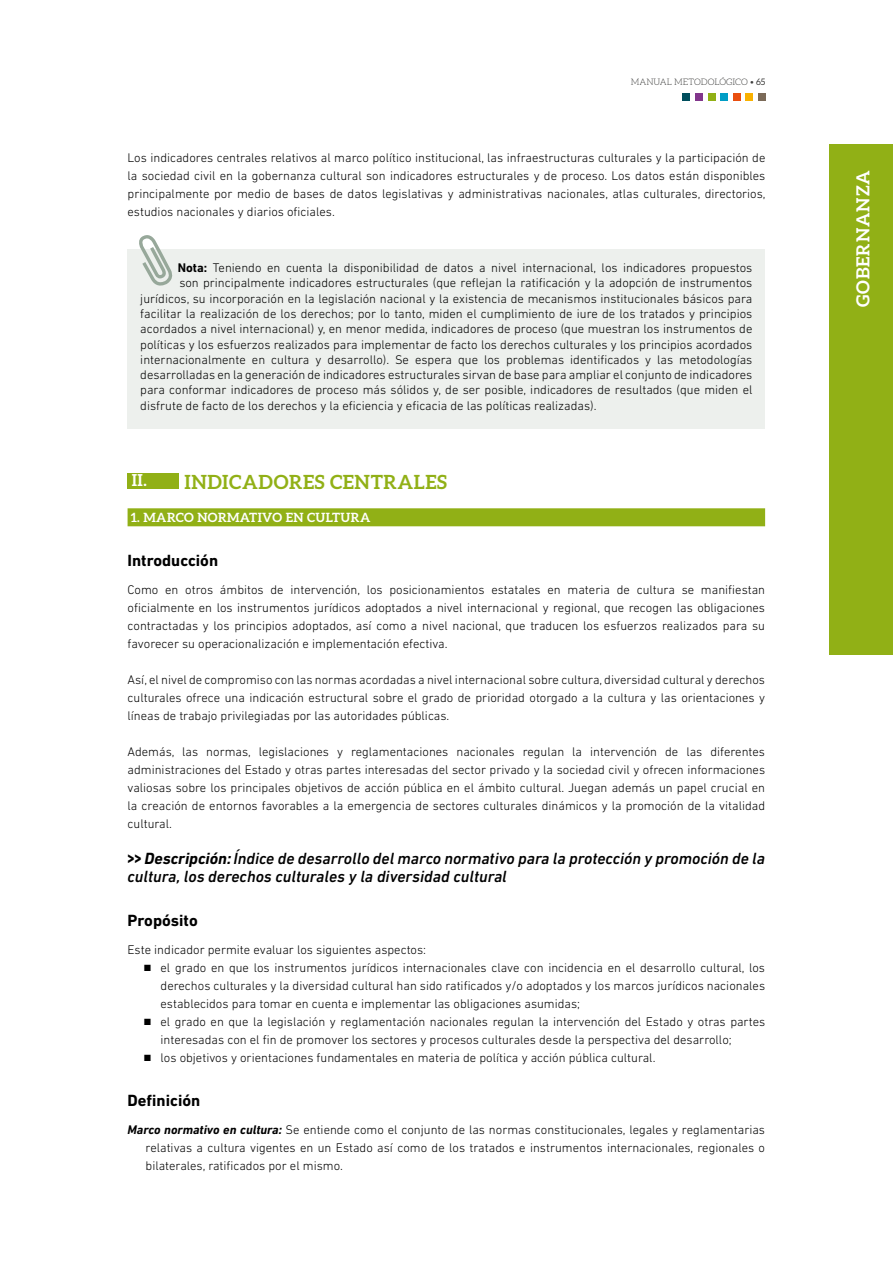
<style>
.page{position:relative;width:893px;height:1263px;background:#fff}
.page>*{position:absolute;margin:0;border:0;box-sizing:border-box;transform-origin:0 0}
.t1{font:700 19.5px "Aleo";letter-spacing:.025em;color:#91b016}
.t2{font:700 18px "Aleo";letter-spacing:.05em;color:#fff}
.t3{font:italic 500 16.5px/18px "DIN Next LT Pro";color:#000}
.t4{font:700 16.5px "DIN Next LT Pro";color:#000}
.t5{font:700 16.5px "Aleo";color:#fff}
.t6{font:300 12.75px/18px "DIN Next LT Pro";color:#000;text-align:justify}
.t7{font:700 12.75px "Aleo";letter-spacing:.025em;color:#fff}
.t8{font:300 9px "Aleo";color:#3c3c3b}
.s1{font-weight:400}
.s2{font-weight:700}
.s3{font-weight:700;font-style:normal;font-size:19.2px}
.s4{font-weight:700;font-style:italic}
</style>
<div class="page">
<div style="left:683px;top:94px;width:7px;height:7px;background:#004e5d"></div>
<div style="left:695px;top:94px;width:8px;height:7px;background:#82368c"></div>
<div style="left:708px;top:94px;width:7px;height:7px;background:#91b016"></div>
<div style="left:720px;top:94px;width:8px;height:7px;background:#009dc5"></div>
<div style="left:733px;top:94px;width:7px;height:7px;background:#e94e0f"></div>
<div style="left:745px;top:94px;width:8px;height:7px;background:#f9b100"></div>
<div style="left:758px;top:94px;width:7px;height:7px;background:#7b6a58"></div>
<div style="left:829px;top:145px;width:63px;height:510px;background:#91b016"></div>
<div style="left:128px;top:508px;width:637px;height:18px;background:#91b016"></div>
<div style="left:128px;top:250px;width:637px;height:179px;background:#edf0ed"></div>
<svg style="left:138px;top:235px;width:35px;height:51px"></svg>
<div style="left:128px;top:473px;width:51px;height:15px;background:#91b016"></div>
<p class="t8" style="left:631px;top:77px;width:136px">MANUAL METODOLÓGICO • <span class="s1">65</span></p>
<p class="t6" style="left:128px;top:149px;width:640px">Los indicadores centrales relativos al marco político institucional, las infraestructuras culturales y la participación de la sociedad civil en la gobernanza cultural son indicadores estructurales y de proceso. Los datos están disponibles principalmente por medio de bases de datos legislativas y administrativas nacionales, atlas culturales, directorios, estudios nacionales y diarios oficiales.</p>
<p class="t6" style="left:178px;top:259px;width:576px"><span class="s2">Nota:</span> Teniendo en cuenta la disponibilidad de datos a nivel internacional, los indicadores propuestos</p>
<p class="t6" style="left:179px;top:274px;width:574px">son principalmente indicadores estructurales (que reflejan la ratificación y la adopción de instrumentos</p>
<p class="t6" style="left:140px;top:289px;width:614px">jurídicos, su incorporación en la legislación nacional y la existencia de mecanismos institucionales básicos para</p>
<p class="t6" style="left:140px;top:304px;width:613px">facilitar la realización de los derechos; por lo tanto, miden el cumplimiento de iure de los tratados y principios</p>
<p class="t6" style="left:140px;top:320px;width:614px">acordados a nivel internacional) y, en menor medida, indicadores de proceso (que muestran los instrumentos de</p>
<p class="t6" style="left:140px;top:335px;width:613px">políticas y los esfuerzos realizados para implementar de facto los derechos culturales y los principios acordados</p>
<p class="t6" style="left:140px;top:350px;width:614px">internacionalmente en cultura y desarrollo). Se espera que los problemas identificados y las metodologías</p>
<p class="t6" style="left:140px;top:366px;width:613px">desarrolladas en la generación de indicadores estructurales sirvan de base para ampliar el conjunto de indicadores</p>
<p class="t6" style="left:140px;top:381px;width:614px">para conformar indicadores de proceso más sólidos y, de ser posible, indicadores de resultados (que miden el</p>
<p class="t6" style="left:140px;top:396px;width:458px">disfrute de facto de los derechos y la eficiencia y eficacia de las políticas realizadas).</p>
<p class="t5" style="left:132px;top:470px;width:16px">II.</p>
<p class="t1" style="left:184px;top:470px;width:264px">INDICADORES CENTRALES</p>
<p class="t7" style="left:131px;top:510px;width:241px">1. MARCO NORMATIVO EN CULTURA</p>
<p class="t4" style="left:128px;top:550px;width:92px">Introducción</p>
<p class="t6" style="left:128px;top:581px;width:639px">Como en otros ámbitos de intervención, los posicionamientos estatales en materia de cultura se manifiestan oficialmente en los instrumentos jurídicos adoptados a nivel internacional y regional, que recogen las obligaciones contractadas y los principios adoptados, así como a nivel nacional, que traducen los esfuerzos realizados para su favorecer su operacionalización e implementación efectiva.</p>
<p class="t6" style="left:128px;top:671px;width:639px">Así, el nivel de compromiso con las normas acordadas a nivel internacional sobre cultura, diversidad cultural y derechos culturales ofrece una indicación estructural sobre el grado de prioridad otorgado a la cultura y las orientaciones y líneas de trabajo privilegiadas por las autoridades públicas.</p>
<p class="t6" style="left:128px;top:743px;width:639px">Además, las normas, legislaciones y reglamentaciones nacionales regulan la intervención de las diferentes administraciones del Estado y otras partes interesadas del sector privado y la sociedad civil y ofrecen informaciones valiosas sobre los principales objetivos de acción pública en el ámbito cultural. Juegan además un papel crucial en la creación de entornos favorables a la emergencia de sectores culturales dinámicos y la promoción de la vitalidad cultural.</p>
<p class="t3" style="left:128px;top:849px;width:639px"><span class="s3">&gt;&gt;</span> <span class="s2">Descripción:</span> Índice de desarrollo del marco normativo para la protección y promoción de la cultura, los derechos culturales y la diversidad cultural</p>
<p class="t4" style="left:128px;top:910px;width:72px">Propósito</p>
<p class="t6" style="left:128px;top:941px;width:300px">Este indicador permite evaluar los siguientes aspectos:</p>
<p class="t6" style="left:161px;top:959px;width:606px;text-indent:-17px">■ el grado en que los instrumentos jurídicos internacionales clave con incidencia en el desarrollo cultural, los derechos culturales y la diversidad cultural han sido ratificados y/o adoptados y los marcos jurídicos nacionales establecidos para tomar en cuenta e implementar las obligaciones asumidas;</p>
<p class="t6" style="left:161px;top:1013px;width:606px;text-indent:-17px">■ el grado en que la legislación y reglamentación nacionales regulan la intervención del Estado y otras partes interesadas con el fin de promover los sectores y procesos culturales desde la perspectiva del desarrollo;</p>
<p class="t6" style="left:144px;top:1049px;width:513px">■ los objetivos y orientaciones fundamentales en materia de política y acción pública cultural.</p>
<p class="t4" style="left:128px;top:1090px;width:74px">Definición</p>
<p class="t6" style="left:146px;top:1121px;width:621px;text-indent:-18px"><span class="s4">Marco normativo en cultura:</span> Se entiende como el conjunto de las normas constitucionales, legales y reglamentarias relativas a cultura vigentes en un Estado así como de los tratados e instrumentos internacionales, regionales o bilaterales, ratificados por el mismo.</p>
<p class="t2" style="left:852px;top:307px;width:139px;rotate:-90deg">GOBERNANZA</p>
</div>
